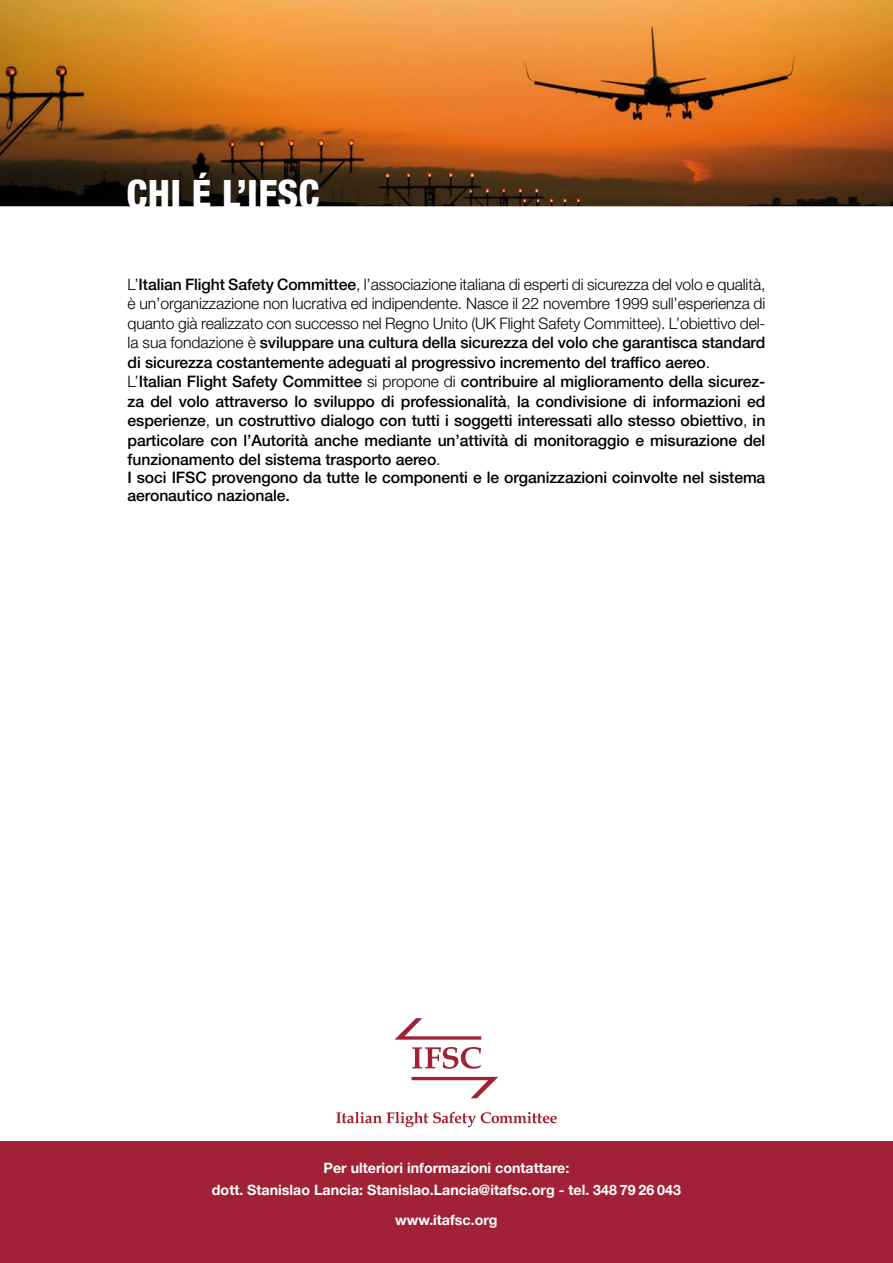
<style>
.page{position:relative;width:893px;height:1263px;background:#fff}
.page>*{position:absolute;margin:0;border:0;box-sizing:border-box;transform-origin:0 0}
.t1{font:800 condensed 39px "Helvetica Neue LT Std";letter-spacing:.005em;color:#fff}
.t2{font:500 15.75px/19.5px "Helvetica Neue LT Std";letter-spacing:-.005em;color:#000}
.t3{font:700 14.25px/21.5px "Helvetica Neue LT Std";color:#fff;text-align:center}
.s1{font-weight:300}
</style>
<div class="page">
<div style="left:0;top:1142px;width:893px;height:121px;background:#a12236"></div>
<svg style="left:395px;top:1018px;width:86px;height:22px"></svg>
<svg style="left:412px;top:1077px;width:86px;height:21px"></svg>
<svg style="left:336px;top:1112px;width:221px;height:15px"></svg>
<svg style="left:412px;top:1047px;width:69px;height:22px"></svg>
<img style="left:0;top:0;width:893px;height:207px">
<h1 class="t1" style="left:127px;top:169px;width:195px">CHI É L’IFSC</h1>
<p class="t2" style="left:128px;top:274px;width:639px"><span class="s1">L’</span>Italian Flight Safety Committee<span class="s1">, l’associazione italiana di esperti di sicurezza del volo e qualità, è un’organizzazione non lucrativa ed indipendente. Nasce il 22 novembre 1999 sull’esperienza di quanto già realizzato con successo nel Regno Unito (UK Flight Safety Committee). L’obiettivo del&shy;la sua fondazione è</span> sviluppare una cultura della sicurezza del volo che garantisca standard di sicurezza costantemente adeguati al progressivo incremento del traffico aereo<span class="s1">.<br>L’</span>Italian Flight Safety Committee <span class="s1">si propone di</span> contribuire al miglioramento della sicurez&shy;za del volo attraverso lo sviluppo di professionalità<span class="s1">,</span> la condivisione di informazioni ed esperienze<span class="s1">,</span> un costruttivo dialogo con tutti i soggetti interessati allo stesso obiettivo<span class="s1">,</span> in particolare con l’Autorità anche mediante un’attività di monitoraggio e misurazione del funzionamento del sistema trasporto aereo<span class="s1">.</span></p>
<p class="t2" style="left:128px;top:468px;width:639px;line-height:18px">I soci IFSC provengono da tutte le componenti e le organizzazioni coinvolte nel sistema aeronautico nazionale.</p>
<p class="t3" style="left:212px;top:1157px;width:471px">Per ulteriori informazioni contattare:<br>dott. Stanislao Lancia: Stanislao.Lancia@itafsc.org - tel. 348 79 26 043</p>
<p class="t3" style="left:395px;top:1208px;width:104px">www.itafsc.org</p>
</div>
